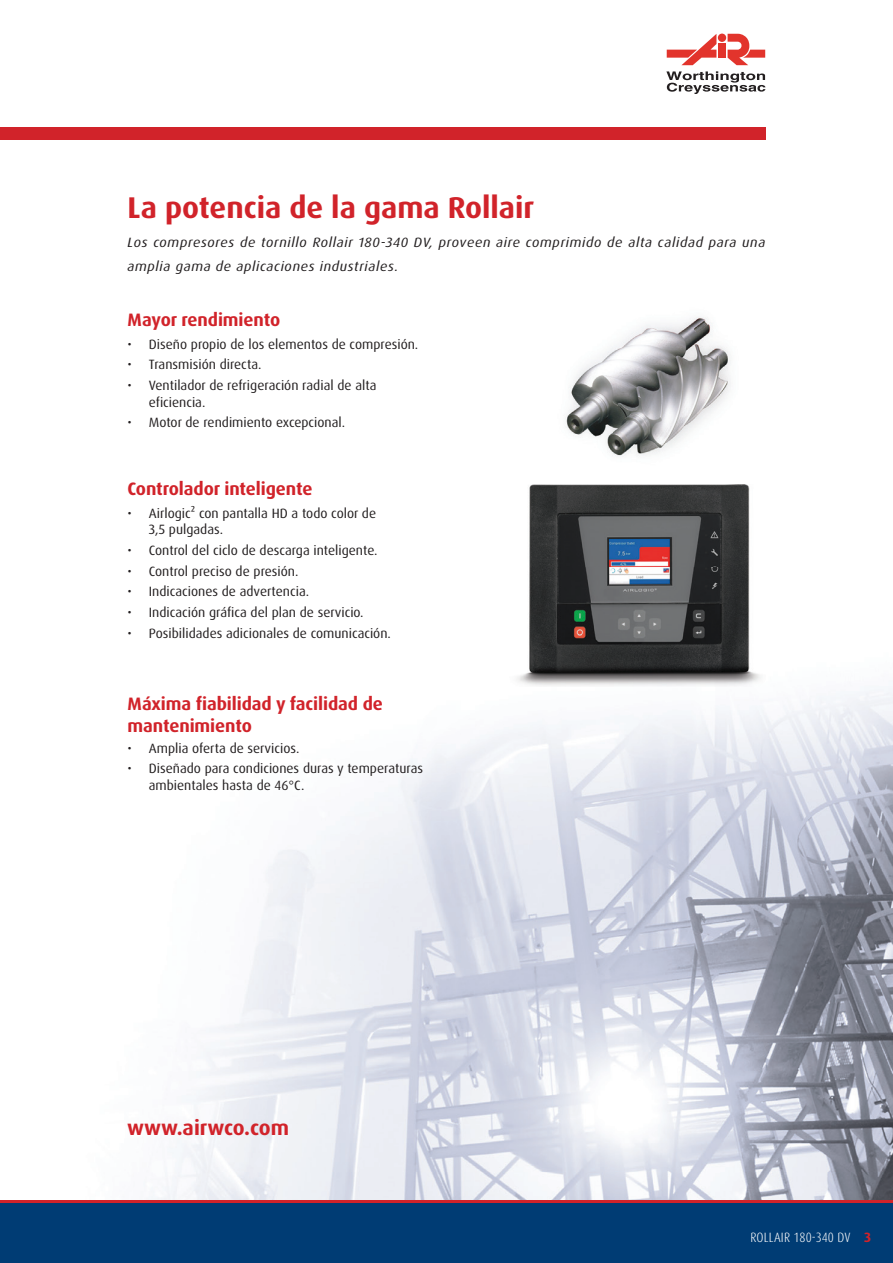
<style>
.page{position:relative;width:893px;height:1263px;background:#fff}
.page>*{position:absolute;margin:0;border:0;box-sizing:border-box;transform-origin:0 0}
.t1{font:700 30px "Dax Pro";color:#d1232a}
.t2{font:700 21px "Dax Pro";color:#d1232a}
.t3{font:700 18px/21.6px "Dax Pro";letter-spacing:-.005em;color:#d1232a}
.t4{font:13.5px/16.5px "Dax Pro";color:#231f20}
.t5{font:italic 13.5px/24px "Dax Pro";letter-spacing:.04em;color:#231f20;scale:1.05 1}
.t6{font:300 condensed 13.5px "Dax Pro";letter-spacing:.005em;color:#fff}
.s1{font-weight:700;font-stretch:normal;color:#d1232a}
</style>
<div class="page">
<img style="left:148px;top:688px;width:745px;height:512px">
<div style="left:0;top:128px;width:765px;height:12px;background:#d1232a"></div>
<div style="left:0;top:1202px;width:893px;height:61px;background:#003c74"></div>
<hr style="left:0;top:1200px;width:893px;height:3px;background:#d1232a">
<img style="left:565px;top:317px;width:166px;height:140px">
<img style="left:517px;top:484px;width:244px;height:202px">
<svg style="left:666px;top:71px;width:99px;height:23px"></svg>
<svg style="left:667px;top:34px;width:49px;height:31px"></svg>
<div style="left:718px;top:43px;width:8px;height:15px;background:#e2342c"></div>
<svg style="left:728px;top:34px;width:37px;height:31px"></svg>
<div style="left:718px;top:34px;width:8px;height:8px;background:#e2342c;border-radius:50%"></div>
<h1 class="t1" style="left:128px;top:189px;width:408px">La potencia de la gama Rollair</h1>
<p class="t5" style="left:128px;top:230px;width:609px">Los compresores de tornillo Rollair 180-340 DV, proveen aire comprimido de alta calidad para una amplia gama de aplicaciones industriales.</p>
<h3 class="t3" style="left:128px;top:309px;width:154px">Mayor rendimiento</h3>
<p class="t4" style="left:128px;top:336px;width:292px">• Diseño propio de los elementos de compresión.</p>
<p class="t4" style="left:128px;top:356px;width:135px">• Transmisión directa.</p>
<p class="t4" style="left:149px;top:377px;width:229px;text-indent:-21px">• Ventilador de refrigeración radial de alta eficiencia.</p>
<p class="t4" style="left:128px;top:414px;width:219px">• Motor de rendimiento excepcional.</p>
<h3 class="t3" style="left:128px;top:478px;width:186px">Controlador inteligente</h3>
<p class="t4" style="left:149px;top:505px;width:229px;text-indent:-21px">• Airlogic² con pantalla HD a todo color de<br>3,5 pulgadas.</p>
<p class="t4" style="left:128px;top:542px;width:252px">• Control del ciclo de descarga inteligente.</p>
<p class="t4" style="left:128px;top:563px;width:172px">• Control preciso de presión.</p>
<p class="t4" style="left:128px;top:583px;width:183px">• Indicaciones de advertencia.</p>
<p class="t4" style="left:128px;top:604px;width:238px">• Indicación gráfica del plan de servicio.</p>
<p class="t4" style="left:128px;top:625px;width:265px">• Posibilidades adicionales de comunicación.</p>
<h3 class="t3" style="left:128px;top:693px;width:257px">Máxima fiabilidad y facilidad de mantenimiento</h3>
<p class="t4" style="left:128px;top:740px;width:173px">• Amplia oferta de servicios.</p>
<p class="t4" style="left:149px;top:760px;width:276px;text-indent:-21px">• Diseñado para condiciones duras y temperaturas ambientales hasta de 46°C.</p>
<h2 class="t2" style="left:127px;top:1114px;width:163px">www.airwco.com</h2>
<p class="t6" style="left:750px;top:1228px;width:122px">ROLLAIR 180-340 DV <span class="s1">3</span></p>
</div>
